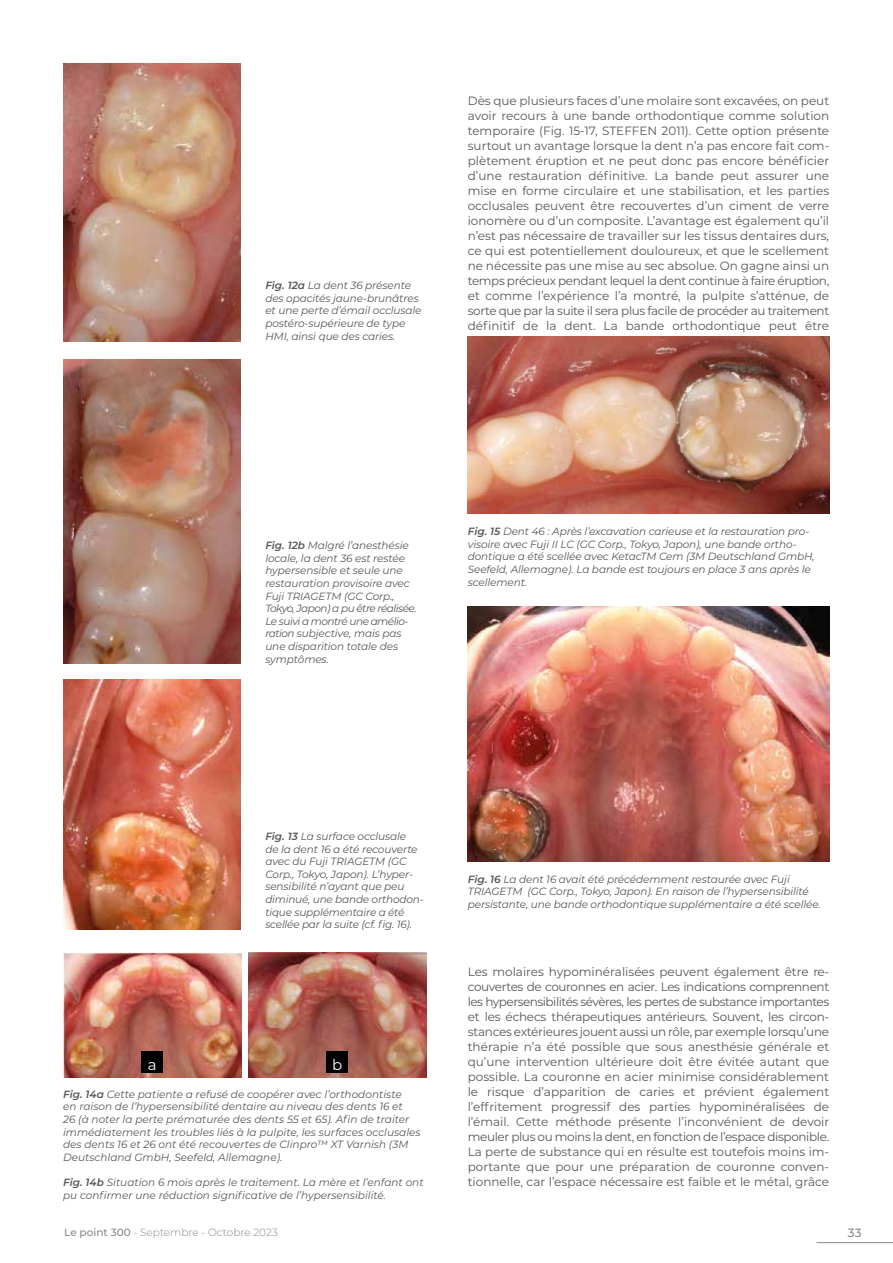
<style>
.page{position:relative;width:893px;height:1263px;background:#fff}
.page>*{position:absolute;margin:0;border:0;box-sizing:border-box;transform-origin:0 0}
.t1{font:15px "Montserrat";color:#fff}
.t2{font:12px/15px "Montserrat";color:#575756;text-align:justify}
.t3{font:500 12px "Montserrat";color:#878787}
.t4{font:italic 10.5px/12.6px "Montserrat";letter-spacing:-.01em;color:#575756}
.t5{font:300 10.5px "Montserrat";color:#878787}
.s1{font-weight:600}
.s2{font-weight:500}
</style>
<div class="page">
<hr style="left:816px;top:1242px;width:77px;height:1px;background:#878787">
<img style="left:64px;top:64px;width:177px;height:277px">
<img style="left:64px;top:360px;width:177px;height:303px">
<img style="left:64px;top:679px;width:177px;height:250px">
<img style="left:63px;top:952px;width:178px;height:126px">
<img style="left:248px;top:952px;width:178px;height:126px">
<div style="left:141px;top:1052px;width:22px;height:21px;background:#000"></div>
<div style="left:327px;top:1052px;width:21px;height:21px;background:#000"></div>
<img style="left:468px;top:337px;width:361px;height:177px">
<img style="left:468px;top:607px;width:361px;height:255px">
<p class="t4" style="left:265px;top:279px;width:158px"><span class="s1">Fig. 12a</span> La dent 36 présente des opacités jaune-brunâtres et une perte d’émail occlusale postéro-supérieure de type<br>HMI, ainsi que des caries.</p>
<p class="t2" style="left:468px;top:93px;width:363px">Dès que plusieurs faces d’une molaire sont excavées, on peut avoir recours à une bande orthodontique comme solution temporaire (Fig. 15-17, STEFFEN 2011). Cette option présente surtout un avantage lorsque la dent n’a pas encore fait com&shy;plètement éruption et ne peut donc pas encore bénéficier d’une restauration définitive. La bande peut assurer une mise en forme circulaire et une stabilisation, et les parties occlusales peuvent être recouvertes d’un ciment de verre ionomère ou d’un composite. L’avantage est également qu’il n’est pas nécessaire de travailler sur les tissus dentaires durs, ce qui est potentiellement douloureux, et que le scellement ne nécessite pas une mise au sec absolue. On gagne ainsi un temps précieux pendant lequel la dent continue à faire éruption, et comme l’expérience l’a montré, la pulpite s’atténue, de sorte que par la suite il sera plus facile de procéder au traitement définitif de la dent. La bande orthodontique peut être</p>
<p class="t4" style="left:265px;top:539px;width:153px"><span class="s1">Fig. 12b</span> Malgré l’anesthésie locale, la dent 36 est restée hypersensible et seule une restauration provisoire avec<br>Fuji TRIAGETM (GC Corp.,<br>Tokyo, Japon) a pu être réalisée.<br>Le suivi a montré une amélio&shy;ration subjective, mais pas une disparition totale des symptômes.</p>
<p class="t4" style="left:468px;top:525px;width:348px"><span class="s1">Fig. 15</span> Dent 46 : Après l’excavation carieuse et la restauration pro&shy;visoire avec Fuji II LC (GC Corp., Tokyo, Japon), une bande ortho&shy;dontique a été scellée avec KetacTM Cem (3M Deutschland GmbH, Seefeld, Allemagne). La bande est toujours en place 3 ans après le scellement.</p>
<p class="t4" style="left:265px;top:829px;width:160px"><span class="s1">Fig. 13</span> La surface occlusale<br>de la dent 16 a été recouverte avec du Fuji TRIAGETM (GC<br>Corp., Tokyo, Japon). L’hyper&shy;sensibilité n’ayant que peu diminué, une bande orthodon&shy;tique supplémentaire a été scellée par la suite (cf. fig. 16).</p>
<p class="t1" style="left:148px;top:1054px;width:10px">a</p>
<p class="t1" style="left:332px;top:1054px;width:12px">b</p>
<p class="t4" style="left:63px;top:1087px;width:359px"><span class="s1">Fig. 14a</span> Cette patiente a refusé de coopérer avec l’orthodontiste<br>en raison de l’hypersensibilité dentaire au niveau des dents 16 et<br>26 (à noter la perte prématurée des dents 55 et 65). Afin de traiter immédiatement les troubles liés à la pulpite, les surfaces occlusales des dents 16 et 26 ont été recouvertes de Clinpro™ XT Varnish (3M Deutschland GmbH, Seefeld, Allemagne).</p>
<p class="t4" style="left:63px;top:1176px;width:362px"><span class="s1">Fig. 14b</span> Situation 6 mois après le traitement. La mère et l’enfant ont pu confirmer une réduction significative de l’hypersensibilité.</p>
<p class="t4" style="left:468px;top:872px;width:355px"><span class="s1">Fig. 16</span> La dent 16 avait été précédemment restaurée avec Fuji<br>TRIAGETM (GC Corp., Tokyo, Japon). En raison de l’hypersensibilité persistante, une bande orthodontique supplémentaire a été scellée.</p>
<p class="t2" style="left:468px;top:963px;width:363px">Les molaires hypominéralisées peuvent également être re&shy;couvertes de couronnes en acier. Les indications comprennent les hypersensibilités sévères, les pertes de substance importantes et les échecs thérapeutiques antérieurs. Souvent, les circon&shy;stances extérieures jouent aussi un rôle, par exemple lorsqu’une thérapie n’a été possible que sous anesthésie générale et qu’une intervention ultérieure doit être évitée autant que possible. La couronne en acier minimise considérablement le risque d’apparition de caries et prévient également l’effritement progressif des parties hypominéralisées de l’émail. Cette méthode présente l’inconvénient de devoir meuler plus ou moins la dent, en fonction de l’espace disponible.<br>La perte de substance qui en résulte est toutefois moins im&shy;portante que pour une préparation de couronne conven&shy;tionnelle, car l’espace nécessaire est faible et le métal, grâce</p>
<p class="t5" style="left:64px;top:1225px;width:215px"><span class="s2">Le point 300</span> - Septembre - Octobre 2023</p>
<p class="t3" style="left:848px;top:1225px;width:15px">33</p>
</div>
